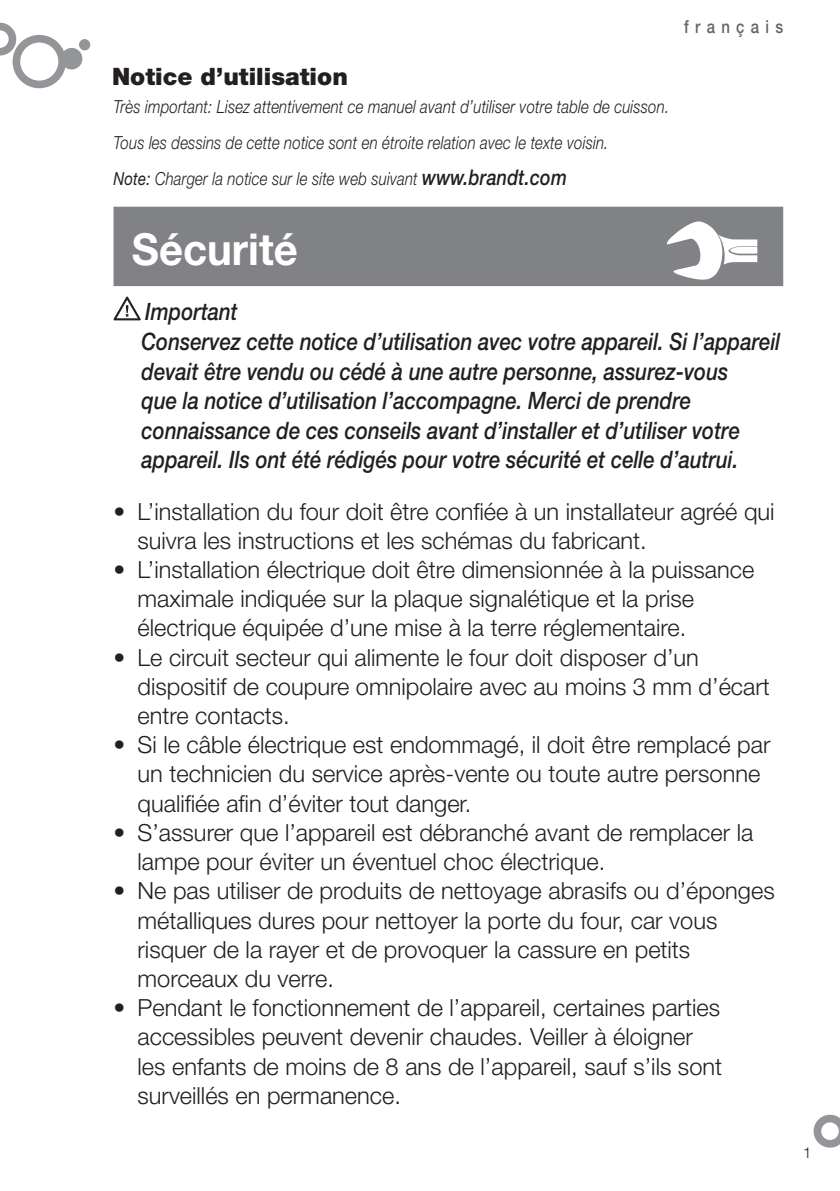
<style>
.page{position:relative;width:840px;height:1191px;background:#fff}
.page>*{position:absolute;margin:0;border:0;box-sizing:border-box;transform-origin:0 0}
.t1{font:700 44px "Helvetica Neue LT Std";color:#fff;scale:.95 1}
.t2{font:italic 500 24px/29.6px "Helvetica Neue LT Std";color:#231f20;scale:.85 1}
.t3{font:900 24px "Helvetica Neue LT Std";color:#231f20}
.t4{font:300 23.6px/29.2px "Helvetica Neue LT Std";color:#231f20}
.t5{font:italic 300 18px/36px "Helvetica Neue LT Std";letter-spacing:.01em;color:#231f20;scale:.83 1}
.t6{font:500 18px "Helvetica Neue LT Std";letter-spacing:.42em;color:#636466;scale:.83 1}
.t7{font:300 15px "Helvetica Neue LT Std";color:#231f20}
.s1{font-weight:400}
.s2{font-weight:500;font-size:21.6px}
</style>
<div class="page">
<svg style="left:813px;top:1114px;width:27px;height:34px"></svg>
<svg style="left:0;top:23px;width:16px;height:33px"></svg>
<div style="left:13px;top:35px;width:53px;height:53px;border:8px solid #939598;border-radius:50%"></div>
<div style="left:61px;top:48px;width:21px;height:21px;background:#939598;border-radius:50%"></div>
<div style="left:79px;top:39px;width:11px;height:11px;background:#939598;border-radius:50%"></div>
<div style="left:114px;top:208px;width:667px;height:77px;background:#808285"></div>
<div style="left:113px;top:207px;width:669px;height:79px;border:2px solid #808285"></div>
<svg style="left:667px;top:221px;width:89px;height:59px"></svg>
<svg style="left:113px;top:296px;width:28px;height:24px"></svg>
<p class="t3" style="left:112px;top:67px;width:237px">Notice d’utilisation</p>
<p class="t5" style="left:113px;top:91px;width:670px">Très important: Lisez attentivement ce manuel avant d’utiliser votre table de cuisson.<br>Tous les dessins de cette notice sont en étroite relation avec le texte voisin.<br><span class="s1">Note:</span> Charger la notice sur le site web suivant <span class="s2">www.brandt.com</span></p>
<p class="t6" style="left:683px;top:20px;width:121px">français</p>
<h1 class="t1" style="left:132px;top:233px;width:176px">Sécurité</h1>
<p class="t2" style="left:141px;top:300px;width:752px">Important<br>Conservez cette notice d’utilisation avec votre appareil. Si l’appareil devait être vendu ou cédé à une autre personne, assurez-vous<br>que la notice d’utilisation l’accompagne. Merci de prendre connaissance de ces conseils avant d’installer et d’utiliser votre appareil. Ils ont été rédigés pour votre sécurité et celle d’autrui.</p>
<p class="t4" style="left:137px;top:499px;width:638px;text-indent:-24px">• L’installation du four doit être confiée à un installateur agréé qui suivra les instructions et les schémas du fabricant.</p>
<p class="t4" style="left:137px;top:558px;width:618px;text-indent:-24px">• L’installation électrique doit être dimensionnée à la puissance maximale indiquée sur la plaque signalétique et la prise électrique équipée d’une mise à la terre réglementaire.</p>
<p class="t4" style="left:137px;top:645px;width:633px;text-indent:-24px">• Le circuit secteur qui alimente le four doit disposer d’un dispositif de coupure omnipolaire avec au moins 3 mm d’écart entre contacts.</p>
<p class="t4" style="left:137px;top:733px;width:634px;text-indent:-24px">• Si le câble électrique est endommagé, il doit être remplacé par un technicien du service après-vente ou toute autre personne qualifiée afin d’éviter tout danger.</p>
<p class="t4" style="left:137px;top:821px;width:617px;text-indent:-24px">• S’assurer que l’appareil est débranché avant de remplacer la lampe pour éviter un éventuel choc électrique.</p>
<p class="t4" style="left:137px;top:879px;width:638px;text-indent:-24px">• Ne pas utiliser de produits de nettoyage abrasifs ou d’éponges métalliques dures pour nettoyer la porte du four, car vous risquer de la rayer et de provoquer la cassure en petits morceaux du verre.</p>
<p class="t4" style="left:137px;top:996px;width:585px;text-indent:-24px">• Pendant le fonctionnement de l’appareil, certaines parties accessibles peuvent devenir chaudes. Veiller à éloigner les enfants de moins de 8 ans de l’appareil, sauf s’ils sont surveillés en permanence.</p>
<p class="t7" style="left:802px;top:1147px;width:10px">1</p>
</div>
